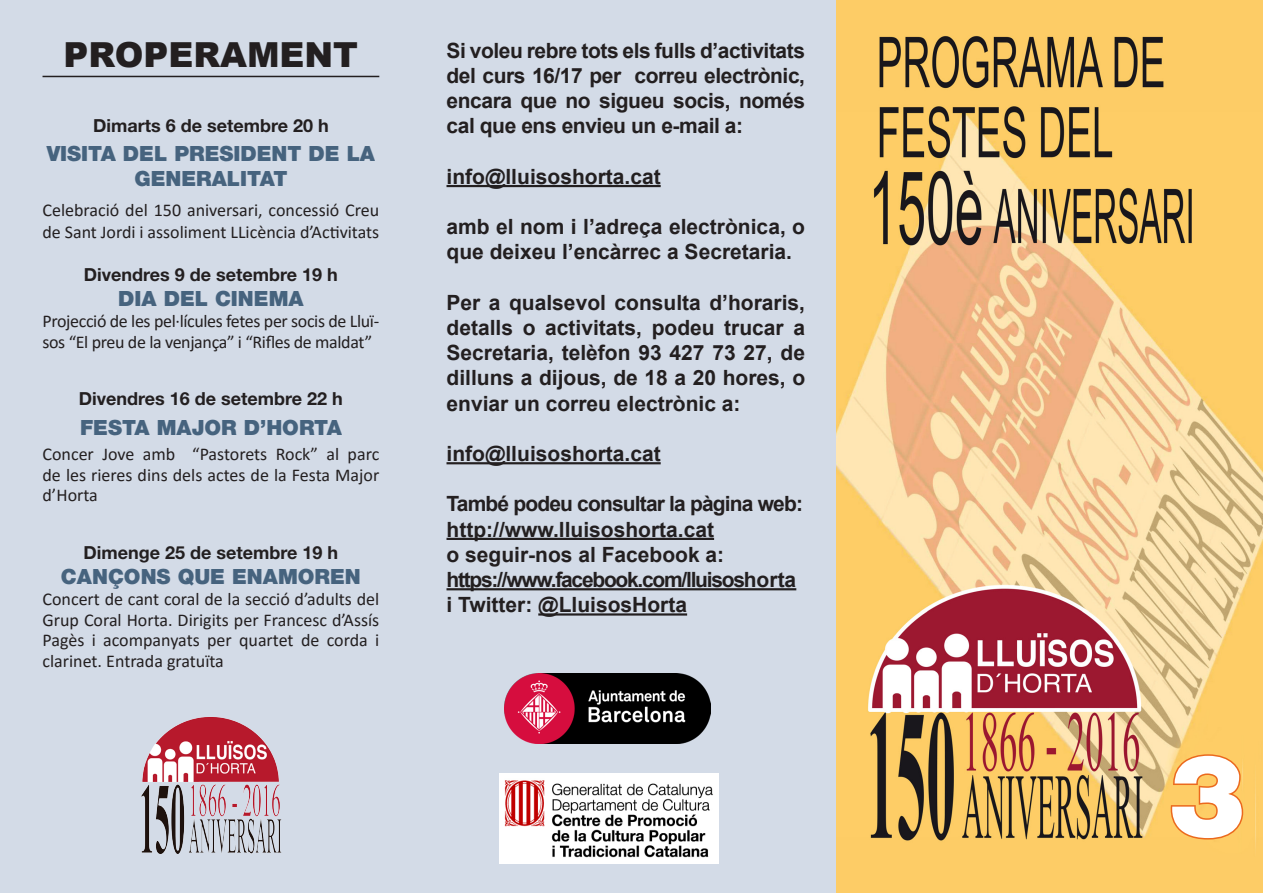
<style>
.page{position:relative;width:1263px;height:893px;background:#fff}
.page>*{position:absolute;margin:0;border:0;box-sizing:border-box;transform-origin:0 0}
.t1{font:900 115.5px "Helvetica Neue";color:#fff}
.t2{font:900 34.5px "Arial";color:#231f20}
.t3{font:700 21px/25.2px "Arial";color:#231f20;text-align:justify}
.Estilo_de_párrafo_1{font:900 21px/25.2px "Helvetica Neue";color:#46637e;text-align:center}
.t4{font:700 21px "Arial";letter-spacing:-.06em;color:#231f20}
.t5{font:700 21px "Arial";letter-spacing:-.04em;color:#231f20}
.t6{font:18px/20.7px "Calibri";color:#231f20;text-align:justify}
.DATA{font:700 18px "Helvetica Neue";color:#231f20}
.t7{font:18px/20.7px "Calibri";letter-spacing:-.02em;color:#231f20}
</style>
<div class="page">
<div style="left:0;top:0;width:838px;height:893px;background:#d3dbe7"></div>
<hr style="left:446px;top:185px;width:215px;height:2px;background:#231f20">
<hr style="left:446px;top:462px;width:215px;height:2px;background:#231f20">
<hr style="left:446px;top:538px;width:268px;height:2px;background:#231f20">
<hr style="left:446px;top:588px;width:350px;height:2px;background:#231f20">
<hr style="left:538px;top:613px;width:149px;height:3px;background:#231f20">
<hr style="left:43px;top:76px;width:336px;height:1px;background:#231f20">
<img style="left:141px;top:717px;width:141px;height:137px">
<img style="left:505px;top:673px;width:205px;height:70px">
<div style="left:499px;top:773px;width:219px;height:90px;background:#fff"></div>
<img style="left:504px;top:780px;width:209px;height:78px">
<img style="left:837px;top:0;width:426px;height:893px">
<svg style="left:1169px;top:753px;width:76px;height:88px;background:#faba59"></svg>
<p class="t2" style="left:64px;top:30px;width:296px">PROPERAMENT</p>
<p class="DATA" style="left:93px;top:114px;width:237px">Dimarts 6 de setembre 20 h</p>
<p class="Estilo_de_párrafo_1" style="left:47px;top:141px;width:330px">VISITA DEL PRESIDENT DE LA<br>GENERALITAT</p>
<p class="t6" style="left:43px;top:199px;width:338px;line-height:21.6px">Celebració del 150 aniversari, concessió Creu de Sant Jordi i assoliment LLicència d’Activitats</p>
<p class="DATA" style="left:84px;top:263px;width:256px">Divendres 9 de setembre 19 h</p>
<p class="Estilo_de_párrafo_1" style="left:118px;top:286px;width:187px">DIA DEL CINEMA</p>
<p class="t7" style="left:43px;top:310px;width:338px">Projecció de les pel·lícules fetes per socis de Lluï&shy;sos “El preu de la venjança” i “Rifles de maldat”</p>
<p class="DATA" style="left:79px;top:388px;width:266px">Divendres 16 de setembre 22 h</p>
<p class="Estilo_de_párrafo_1" style="left:80px;top:415px;width:263px">FESTA MAJOR D’HORTA</p>
<p class="t6" style="left:43px;top:443px;width:338px">Concer Jove amb “Pastorets Rock” al parc de les rieres dins dels actes de la Festa Major d’Horta</p>
<p class="DATA" style="left:84px;top:541px;width:256px">Dimenge 25 de setembre 19 h</p>
<p class="Estilo_de_párrafo_1" style="left:61px;top:564px;width:301px">CANÇONS QUE ENAMOREN</p>
<p class="t6" style="left:43px;top:588px;width:338px">Concert de cant coral de la secció d’adults del Grup Coral Horta. Dirigits per Francesc d’Assís Pagès i acompanyats per quartet de corda i clarinet. Entrada gratuïta</p>
<p class="t3" style="left:446px;top:38px;width:360px">Si voleu rebre tots els fulls d’activitats del curs 16/17 per correu electrònic, encara que no sigueu socis, només cal que ens envieu un e-mail a:</p>
<p class="t3" style="left:446px;top:164px;width:216px">info@lluisoshorta.cat</p>
<p class="t3" style="left:446px;top:214px;width:360px">amb el nom i l’adreça electrònica, o que deixeu l’encàrrec a Secretaria.</p>
<p class="t3" style="left:446px;top:290px;width:360px">Per a qualsevol consulta d’horaris, detalls o activitats, podeu trucar a Secretaria, telèfon 93 427 73 27, de dilluns a dijous, de 18 a 20 hores, o enviar un correu electrònic a:</p>
<p class="t3" style="left:446px;top:441px;width:216px">info@lluisoshorta.cat</p>
<p class="t5" style="left:446px;top:489px;width:358px">També podeu consultar la pàgina web:</p>
<p class="t3" style="left:446px;top:517px;width:269px">http://www.lluisoshorta.cat</p>
<p class="t3" style="left:446px;top:542px;width:279px">o seguir-nos al Facebook a:</p>
<p class="t4" style="left:446px;top:565px;width:351px">https://www.facebook.com/lluisoshorta</p>
<p class="t3" style="left:446px;top:592px;width:242px">i Twitter: @LluisosHorta</p>
<p class="t1" style="left:1168px;top:727px;width:79px">3</p>
</div>
